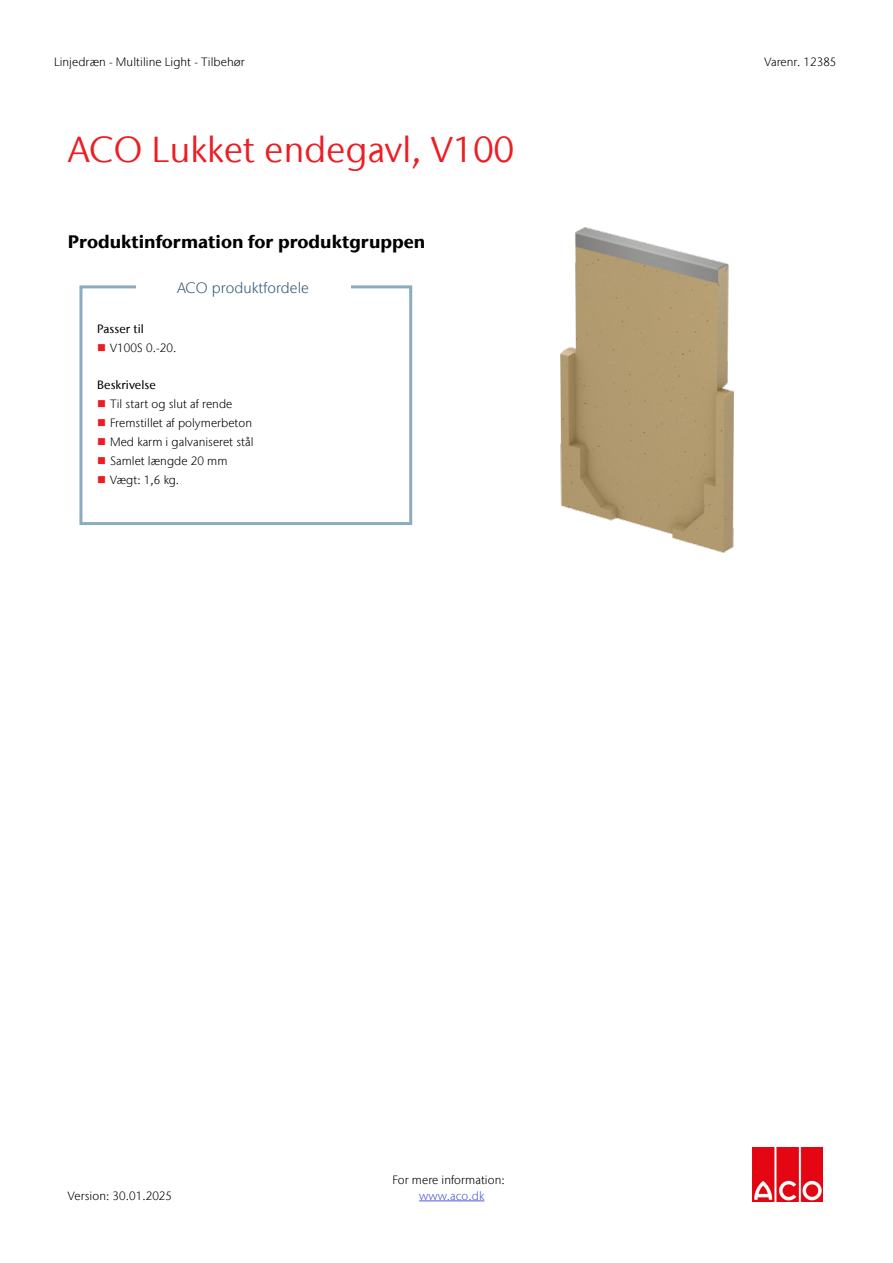
<style>
.page{position:relative;width:893px;height:1263px;background:#fff}
.page>*{position:absolute;margin:0;border:0;box-sizing:border-box;transform-origin:0 0}
.Heading{font:36px "Stone Sans IIITC Com";letter-spacing:.005em;color:#ed1d24}
.t1{font:700 18px "Stone Sans IIITC Com";color:#000}
.Info_box{font:300 15px "Stone Sans IIITC Com";letter-spacing:.005em;color:#345975}
.Enumeration_1_Product_benefits{font:300 12px "Stone Sans IIITC Com";letter-spacing:.005em;color:#000}
.Enumeration_1_Product_benefits-2{font:500 12px "Stone Sans IIITC Com";letter-spacing:.005em;color:#000}
.Enumeration_1_Product_benefits-3{font:300 12px "Stone Sans IIITC Com";letter-spacing:.005em;color:#4f5cd6}
.s1{color:#ed1d24}
</style>
<div class="page">
<div style="left:79px;top:285px;width:333px;height:240px;border:3px solid #8aacbd"></div>
<div style="left:136px;top:277px;width:214px;height:20px;background:#fff"></div>
<img style="left:560px;top:227px;width:174px;height:326px">
<img style="left:752px;top:1148px;width:70px;height:53px">
<hr style="left:419px;top:1200px;width:65px;height:1px;background:#4f5cd6">
<p class="Enumeration_1_Product_benefits" style="left:54px;top:55px;width:192px">Linjedræn - Multiline Light - Tilbehør</p>
<p class="Heading" style="left:68px;top:127px;width:448px">ACO Lukket endegavl, V100</p>
<p class="t1" style="left:68px;top:230px;width:359px">Produktinformation for produktgruppen</p>
<p class="Info_box" style="left:177px;top:279px;width:134px">ACO produktfordele</p>
<p class="Enumeration_1_Product_benefits-2" style="left:97px;top:322px;width:48px">Passer til</p>
<p class="Enumeration_1_Product_benefits" style="left:97px;top:341px;width:80px"><span class="s1">■</span> V100S 0.-20.</p>
<p class="Enumeration_1_Product_benefits-2" style="left:97px;top:377px;width:60px">Beskrivelse</p>
<p class="Enumeration_1_Product_benefits" style="left:97px;top:396px;width:137px"><span class="s1">■</span> Til start og slut af rende</p>
<p class="Enumeration_1_Product_benefits" style="left:97px;top:415px;width:156px"><span class="s1">■</span> Fremstillet af polymerbeton</p>
<p class="Enumeration_1_Product_benefits" style="left:97px;top:434px;width:158px"><span class="s1">■</span> Med karm i galvaniseret stål</p>
<p class="Enumeration_1_Product_benefits" style="left:97px;top:454px;width:132px"><span class="s1">■</span> Samlet længde 20 mm</p>
<p class="Enumeration_1_Product_benefits" style="left:97px;top:473px;width:83px"><span class="s1">■</span> Vægt: 1,6 kg.</p>
<p class="Enumeration_1_Product_benefits" style="left:764px;top:54px;width:74px">Varenr. 12385</p>
<p class="Enumeration_1_Product_benefits" style="left:68px;top:1188px;width:106px">Version: 30.01.2025</p>
<p class="Enumeration_1_Product_benefits" style="left:392px;top:1172px;width:114px">For mere information:</p>
<p class="Enumeration_1_Product_benefits-3" style="left:419px;top:1188px;width:67px">www.aco.dk</p>
</div>
